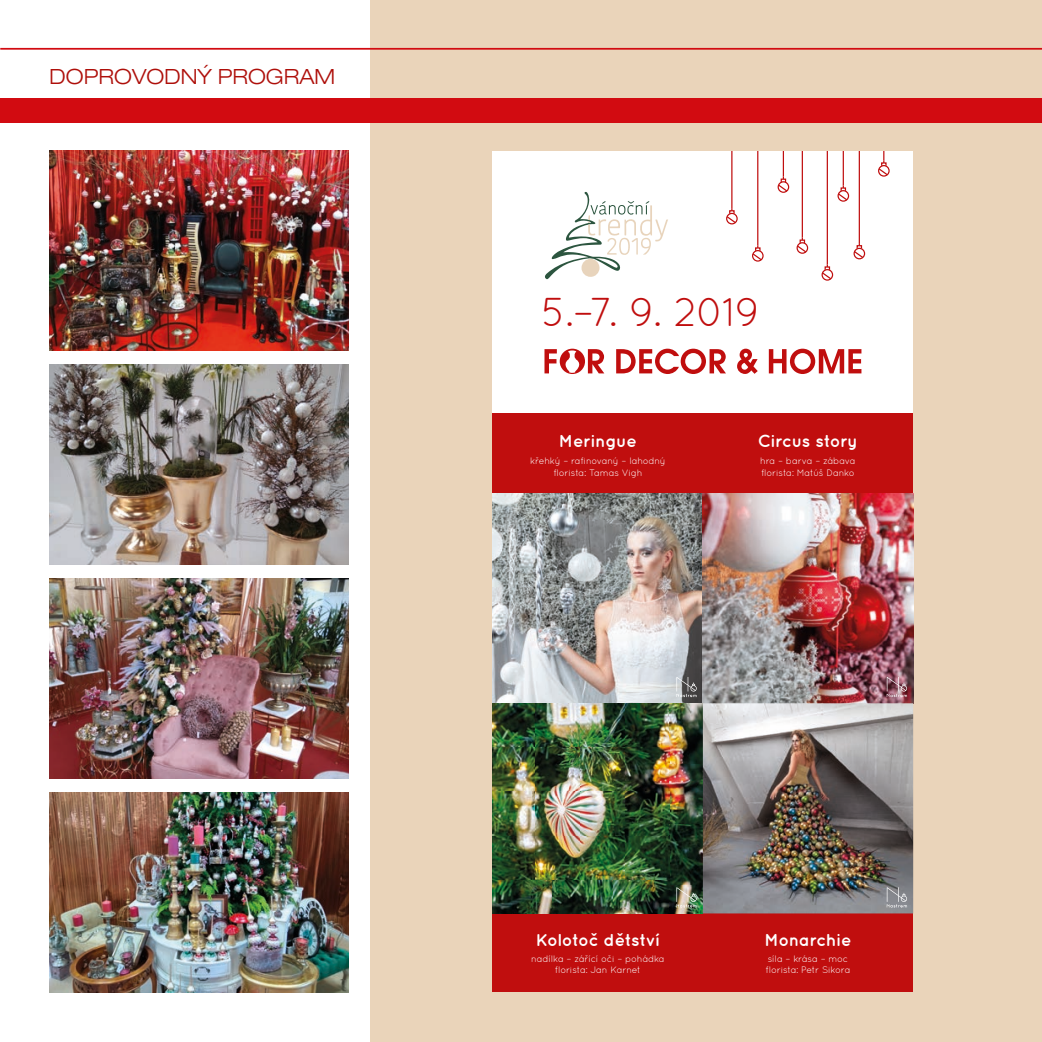
<style>
.page{position:relative;width:1042px;height:1042px;background:#fff}
.page>*{position:absolute;margin:0;border:0;box-sizing:border-box;transform-origin:0 0}
.t1{font:40.07px "Quicksand CZ";color:#c00e0e}
.t2{font:300 expanded 21px "Helvetica Neue LT Pro";color:#ae0f0a}
.t3{font:17.15px "Quicksand CZ Bold";letter-spacing:-.02em;color:#fff}
.t4{font:9.45px/11.2px "Quicksand CZ";letter-spacing:-.02em;color:#fff;text-align:center}
</style>
<div class="page">
<div style="left:370px;top:0;width:672px;height:1042px;background:#ead4ba"></div>
<hr style="left:0;top:48px;width:1042px;height:2px;background:#d20b11">
<div style="left:0;top:98px;width:1042px;height:25px;background:#d20b11"></div>
<div style="left:493px;top:152px;width:420px;height:840px;background:#fff"></div>
<div style="left:493px;top:413px;width:420px;height:579px;background:#c00e0e"></div>
<img style="left:493px;top:493px;width:420px;height:420px">
<svg style="left:616px;top:349px;width:110px;height:25px"></svg>
<svg style="left:544px;top:349px;width:60px;height:25px"></svg>
<svg style="left:737px;top:349px;width:21px;height:25px"></svg>
<svg style="left:769px;top:349px;width:92px;height:25px"></svg>
<div style="left:752px;top:250px;width:11px;height:12px;border:1px solid #c00e0e;border-radius:50%"></div>
<svg style="left:752px;top:245px;width:11px;height:16px"></svg>
<hr style="left:757px;top:152px;width:1px;height:93px;background:#c00e0e">
<div style="left:777px;top:181px;width:12px;height:12px;border:1px solid #c00e0e;border-radius:50%"></div>
<svg style="left:777px;top:152px;width:11px;height:41px"></svg>
<div style="left:796px;top:242px;width:12px;height:12px;border:1px solid #c00e0e;border-radius:50%"></div>
<svg style="left:796px;top:237px;width:11px;height:17px"></svg>
<hr style="left:802px;top:152px;width:1px;height:85px;background:#c00e0e">
<div style="left:821px;top:269px;width:12px;height:12px;border:1px solid #c00e0e;border-radius:50%"></div>
<svg style="left:821px;top:264px;width:11px;height:16px"></svg>
<hr style="left:827px;top:152px;width:1px;height:112px;background:#c00e0e">
<div style="left:853px;top:248px;width:12px;height:11px;border:1px solid #c00e0e;border-radius:50%"></div>
<svg style="left:853px;top:243px;width:11px;height:16px"></svg>
<hr style="left:859px;top:152px;width:1px;height:91px;background:#c00e0e">
<div style="left:878px;top:165px;width:11px;height:12px;border:1px solid #c00e0e;border-radius:50%"></div>
<svg style="left:878px;top:152px;width:11px;height:24px"></svg>
<div style="left:837px;top:190px;width:12px;height:12px;border:1px solid #c00e0e;border-radius:50%"></div>
<svg style="left:837px;top:185px;width:11px;height:16px"></svg>
<hr style="left:842px;top:152px;width:2px;height:33px;background:#c00e0e">
<div style="left:726px;top:213px;width:12px;height:11px;border:1px solid #c00e0e;border-radius:50%"></div>
<svg style="left:726px;top:208px;width:11px;height:16px"></svg>
<hr style="left:731px;top:152px;width:1px;height:56px;background:#c00e0e">
<svg style="left:887px;top:677px;width:20px;height:20px"></svg>
<svg style="left:887px;top:887px;width:20px;height:20px"></svg>
<svg style="left:676px;top:887px;width:21px;height:20px"></svg>
<svg style="left:676px;top:677px;width:21px;height:20px"></svg>
<svg style="left:545px;top:192px;width:123px;height:87px"></svg>
<img style="left:50px;top:793px;width:298px;height:200px">
<img style="left:50px;top:365px;width:298px;height:199px">
<img style="left:50px;top:579px;width:298px;height:199px">
<img style="left:50px;top:150px;width:298px;height:200px">
<h2 class="t2" style="left:50px;top:63px;width:287px">DOPROVODNÝ PROGRAM</h2>
<h1 class="t1" style="left:542px;top:289px;width:220px">5.–7. 9. 2019</h1>
<h3 class="t3" style="left:559px;top:430px;width:79px">Meringue</h3>
<p class="t4" style="left:530px;top:455px;width:137px">křehký – rafinovaný – lahodný florista: Tamas Vigh</p>
<h3 class="t3" style="left:758px;top:430px;width:102px">Circus story</h3>
<p class="t4" style="left:760px;top:455px;width:97px;text-align:left">hra – barva – zábava florista: Matúš Danko</p>
<h3 class="t3" style="left:536px;top:930px;width:126px">Kolotoč dětství</h3>
<p class="t4" style="left:531px;top:952px;width:135px">nadílka – zářící oči – pohádka florista: Jan Karnet</p>
<h3 class="t3" style="left:764px;top:930px;width:89px">Monarchie</h3>
<p class="t4" style="left:765px;top:952px;width:86px;text-align:left">síla – krása – moc florista: Petr Sikora</p>
</div>
